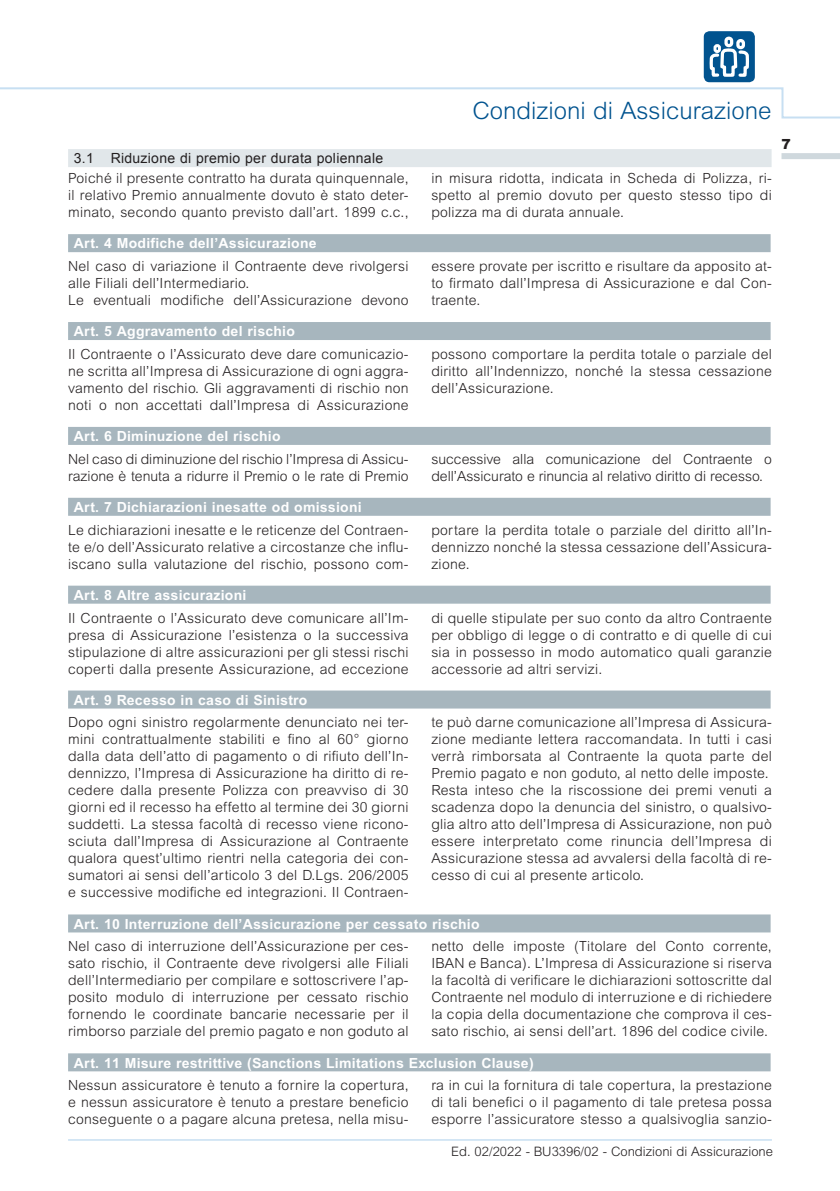
<style>
.page{position:relative;width:840px;height:1191px;background:#fff}
.page>*{position:absolute;margin:0;border:0;box-sizing:border-box;transform-origin:0 0}
.t1{font:300 24px "Arial";color:#01538f}
._01_TXT{font:300 14px/17px "Arial";letter-spacing:.02em;color:#231f20;text-align:justify}
._04_TITOLO_BOX_GRIGI{font:700 14px "Arial";letter-spacing:.02em;color:#fff}
._01_TXT-2{font:300 14px/17px "Arial";color:#231f20}
._05_SOTTOTITOLETTI_B{font:14px "Arial";letter-spacing:.02em;color:#231f20}
.t2{font:900 14px "Arial";color:#231f20}
.t3{font:300 13px "Arial";color:#231f20}
</style>
<div class="page">
<div style="left:781px;top:153px;width:58px;height:6px;background:#cfd8dd"></div>
<svg style="left:0;top:31px;width:839px;height:88px"></svg>
<hr style="left:68px;top:1139px;width:703px;height:1px;background:#c7dff2">
<div style="left:68px;top:149px;width:703px;height:18px;background:#e1e7ea"></div>
<div style="left:68px;top:234px;width:702px;height:18px;background:#a7b6be"></div>
<div style="left:68px;top:322px;width:702px;height:18px;background:#a7b6be"></div>
<div style="left:68px;top:427px;width:702px;height:18px;background:#a7b6be"></div>
<div style="left:68px;top:498px;width:702px;height:18px;background:#a7b6be"></div>
<div style="left:68px;top:585px;width:702px;height:18px;background:#a7b6be"></div>
<div style="left:68px;top:690px;width:702px;height:18px;background:#a7b6be"></div>
<div style="left:68px;top:914px;width:702px;height:18px;background:#a7b6be"></div>
<div style="left:68px;top:1053px;width:702px;height:18px;background:#a7b6be"></div>
<div style="left:703px;top:31px;width:51px;height:51px;background:#01538f;border-radius:6px"></div>
<div style="left:724px;top:37px;width:8px;height:10px;border:3px solid #fff;border-radius:3px"></div>
<div style="left:735px;top:39px;width:9px;height:10px;border:3px solid #fff;border-radius:3px"></div>
<div style="left:713px;top:44px;width:7px;height:9px;border:3px solid #fff;border-radius:2px"></div>
<svg style="left:709px;top:46px;width:40px;height:31px"></svg>
<h1 class="t1" style="left:472px;top:96px;width:300px">Condizioni di Assicurazione</h1>
<p class="_05_SOTTOTITOLETTI_B" style="left:74px;top:149px;width:311px">3.1 Riduzione di premio per durata poliennale</p>
<p class="_01_TXT" style="left:68px;top:170px;width:342px">Poiché il presente contratto ha durata quinquennale, il relativo Premio annualmente dovuto è stato deter&shy;minato, secondo quanto previsto dall’art. 1899 c.c.,</p>
<p class="_01_TXT" style="left:431px;top:170px;width:342px">in misura ridotta, indicata in Scheda di Polizza, ri&shy;spetto al premio dovuto per questo stesso tipo di polizza ma di durata annuale.</p>
<p class="_04_TITOLO_BOX_GRIGI" style="left:74px;top:235px;width:244px">Art. 4 Modifiche dell’Assicurazione</p>
<p class="_01_TXT" style="left:68px;top:257px;width:342px">Nel caso di variazione il Contraente deve rivolgersi alle Filiali dell’Intermediario.</p>
<p class="_01_TXT" style="left:68px;top:291px;width:342px">Le eventuali modifiche dell’Assicurazione devono</p>
<p class="_01_TXT" style="left:431px;top:257px;width:342px">essere provate per iscritto e risultare da apposito at&shy;to firmato dall’Impresa di Assicurazione e dal Con&shy;traente.</p>
<p class="_04_TITOLO_BOX_GRIGI" style="left:74px;top:323px;width:222px">Art. 5 Aggravamento del rischio</p>
<p class="_01_TXT" style="left:68px;top:345px;width:342px">Il Contraente o l’Assicurato deve dare comunicazio&shy;ne scritta all’Impresa di Assicurazione di ogni aggra&shy;vamento del rischio. Gli aggravamenti di rischio non noti o non accettati dall’Impresa di Assicurazione</p>
<p class="_01_TXT" style="left:431px;top:345px;width:342px">possono comportare la perdita totale o parziale del diritto all’Indennizzo, nonché la stessa cessazione dell’Assicurazione.</p>
<p class="_04_TITOLO_BOX_GRIGI" style="left:74px;top:428px;width:208px">Art. 6 Diminuzione del rischio</p>
<p class="_01_TXT-2" style="left:68px;top:450px;width:342px">Nel caso di diminuzione del rischio l’Impresa di Assicu&shy;razione è tenuta a ridurre il Premio o le rate di Premio</p>
<p class="_01_TXT-2" style="left:431px;top:450px;width:342px">successive alla comunicazione del Contraente o dell’Assicurato e rinuncia al relativo diritto di recesso.</p>
<p class="_04_TITOLO_BOX_GRIGI" style="left:74px;top:499px;width:289px">Art. 7 Dichiarazioni inesatte od omissioni</p>
<p class="_01_TXT" style="left:68px;top:521px;width:342px">Le dichiarazioni inesatte e le reticenze del Contraen&shy;te e/o dell’Assicurato relative a circostanze che influ&shy;iscano sulla valutazione del rischio, possono com-</p>
<p class="_01_TXT" style="left:431px;top:521px;width:342px">portare la perdita totale o parziale del diritto all’In&shy;dennizzo nonché la stessa cessazione dell’Assicura&shy;zione.</p>
<p class="_04_TITOLO_BOX_GRIGI" style="left:74px;top:586px;width:174px">Art. 8 Altre assicurazioni</p>
<p class="_01_TXT" style="left:68px;top:609px;width:342px">Il Contraente o l’Assicurato deve comunicare all’Im&shy;presa di Assicurazione l’esistenza o la successiva stipulazione di altre assicurazioni per gli stessi rischi coperti dalla presente Assicurazione, ad eccezione</p>
<p class="_01_TXT" style="left:431px;top:609px;width:342px">di quelle stipulate per suo conto da altro Contraente per obbligo di legge o di contratto e di quelle di cui sia in possesso in modo automatico quali garanzie accessorie ad altri servizi.</p>
<p class="_04_TITOLO_BOX_GRIGI" style="left:74px;top:691px;width:235px">Art. 9 Recesso in caso di Sinistro</p>
<p class="_01_TXT" style="left:68px;top:714px;width:342px">Dopo ogni sinistro regolarmente denunciato nei ter&shy;mini contrattualmente stabiliti e fino al 60° giorno dalla data dell’atto di pagamento o di rifiuto dell’In&shy;dennizzo, l’Impresa di Assicurazione ha diritto di re&shy;cedere dalla presente Polizza con preavviso di 30 giorni ed il recesso ha effetto al termine dei 30 giorni suddetti. La stessa facoltà di recesso viene ricono&shy;sciuta dall’Impresa di Assicurazione al Contraente qualora quest’ultimo rientri nella categoria dei con&shy;sumatori ai sensi dell’articolo 3 del D.Lgs. 206/2005 e successive modifiche ed integrazioni. Il Contraen-</p>
<p class="_01_TXT" style="left:431px;top:714px;width:342px">te può darne comunicazione all’Impresa di Assicura&shy;zione mediante lettera raccomandata. In tutti i casi verrà rimborsata al Contraente la quota parte del Premio pagato e non goduto, al netto delle imposte.</p>
<p class="_01_TXT" style="left:431px;top:782px;width:342px">Resta inteso che la riscossione dei premi venuti a scadenza dopo la denuncia del sinistro, o qualsivo&shy;glia altro atto dell’Impresa di Assicurazione, non può essere interpretato come rinuncia dell’Impresa di Assicurazione stessa ad avvalersi della facoltà di re&shy;cesso di cui al presente articolo.</p>
<p class="_04_TITOLO_BOX_GRIGI" style="left:74px;top:915px;width:407px">Art. 10 Interruzione dell’Assicurazione per cessato rischio</p>
<p class="_01_TXT" style="left:68px;top:938px;width:342px">Nel caso di interruzione dell’Assicurazione per ces&shy;sato rischio, il Contraente deve rivolgersi alle Filiali dell’Intermediario per compilare e sottoscrivere l’ap&shy;posito modulo di interruzione per cessato rischio fornendo le coordinate bancarie necessarie per il rimborso parziale del premio pagato e non goduto al</p>
<p class="_01_TXT" style="left:431px;top:938px;width:342px">netto delle imposte (Titolare del Conto corrente, IBAN e Banca). L’Impresa di Assicurazione si riserva la facoltà di verificare le dichiarazioni sottoscritte dal Contraente nel modulo di interruzione e di richiedere la copia della documentazione che comprova il ces&shy;sato rischio, ai sensi dell’art. 1896 del codice civile.</p>
<p class="_04_TITOLO_BOX_GRIGI" style="left:74px;top:1054px;width:461px">Art. 11 Misure restrittive (Sanctions Limitations Exclusion Clause)</p>
<p class="_01_TXT" style="left:68px;top:1076px;width:342px">Nessun assicuratore è tenuto a fornire la copertura, e nessun assicuratore è tenuto a prestare beneficio conseguente o a pagare alcuna pretesa, nella misu-</p>
<p class="_01_TXT" style="left:431px;top:1076px;width:342px">ra in cui la fornitura di tale copertura, la prestazione di tali benefici o il pagamento di tale pretesa possa esporre l’assicuratore stesso a qualsivoglia sanzio-</p>
<p class="t3" style="left:451px;top:1144px;width:323px">Ed. 02/2022 - BU3396/02 - Condizioni di Assicurazione</p>
<p class="t2" style="left:781px;top:135px;width:11px">7</p>
</div>
